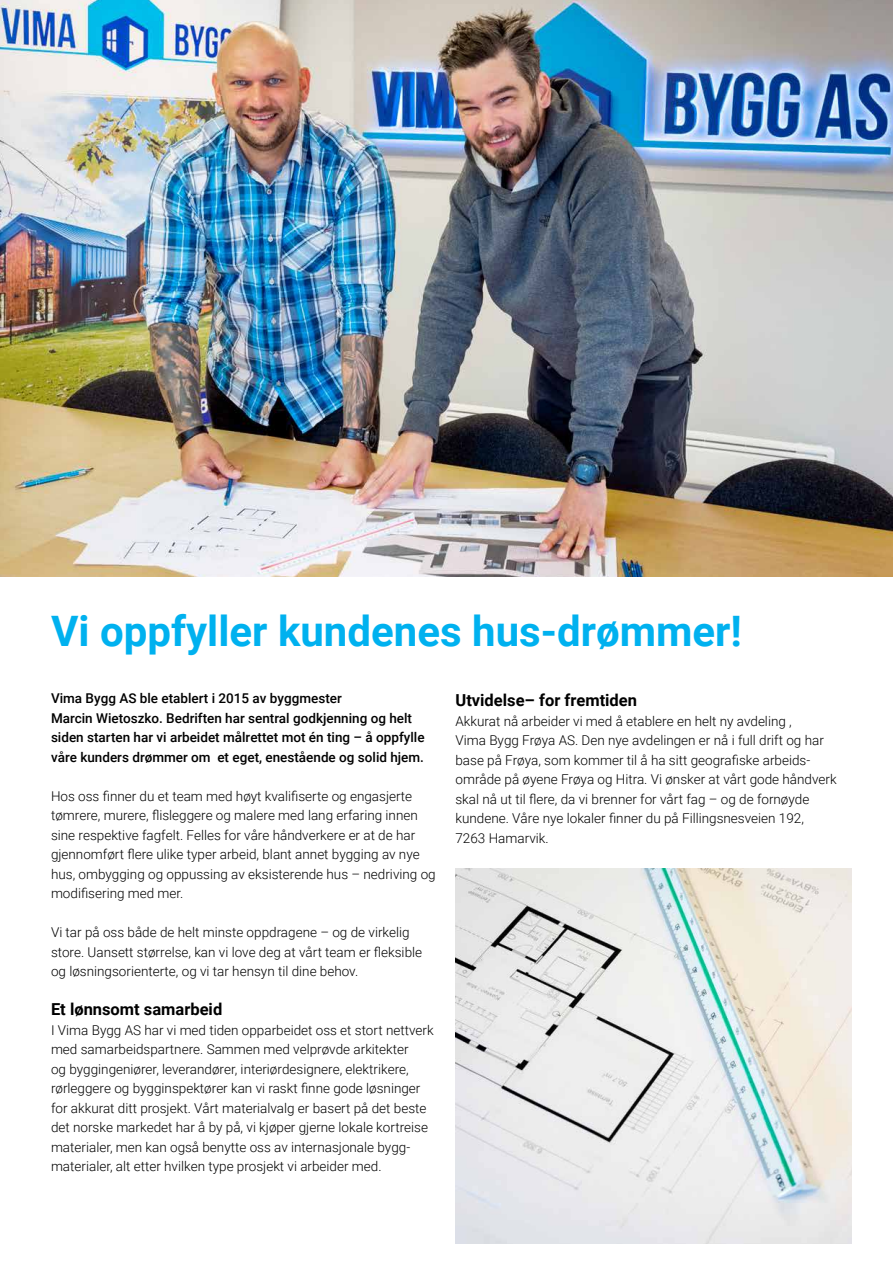
<style>
.page{position:relative;width:893px;height:1263px;background:#fff}
.page>*{position:absolute;margin:0;border:0;box-sizing:border-box;transform-origin:0 0}
.t1{font:700 42px "Roboto";color:#00b1ef}
.t2{font:700 16.5px "Roboto";color:#000}
.t3{font:300 13.5px/19.5px "Roboto";color:#000}
.t4{font:500 13.5px/19.5px "Roboto";color:#000}
</style>
<div class="page">
<img style="left:0;top:0;width:893px;height:576px">
<img style="left:455px;top:868px;width:397px;height:375px">
<h1 class="t1" style="left:51px;top:601px;width:692px">Vi oppfyller kundenes hus-drømmer!</h1>
<p class="t4" style="left:51px;top:688px;width:375px">Vima Bygg AS ble etablert i 2015 av byggmester<br>Marcin Wietoszko. Bedriften har sentral godkjenning og helt siden starten har vi arbeidet målrettet mot én ting – å oppfylle våre kunders drømmer om et eget, enestående og solid hjem.</p>
<p class="t3" style="left:51px;top:785px;width:386px">Hos oss finner du et team med høyt kvalifiserte og engasjerte tømrere, murere, flisleggere og malere med lang erfaring innen sine respektive fagfelt. Felles for våre håndverkere er at de har gjennomført flere ulike typer arbeid, blant annet bygging av nye hus, ombygging og oppussing av eksisterende hus – nedriving og modifisering med mer.</p>
<p class="t3" style="left:51px;top:922px;width:373px">Vi tar på oss både de helt minste oppdragene – og de virkelig store. Uansett størrelse, kan vi love deg at vårt team er fleksible og løsningsorienterte, og vi tar hensyn til dine behov.</p>
<p class="t2" style="left:51px;top:998px;width:173px">Et lønnsomt samarbeid</p>
<p class="t3" style="left:51px;top:1019px;width:384px">I Vima Bygg AS har vi med tiden opparbeidet oss et stort nettverk med samarbeidspartnere. Sammen med velprøvde arkitekter<br>og byggingeniører, leverandører, interiørdesignere, elektrikere, rørleggere og bygginspektører kan vi raskt finne gode løsninger for akkurat ditt prosjekt. Vårt materialvalg er basert på det beste det norske markedet har å by på, vi kjøper gjerne lokale kortreise materialer, men kan også benytte oss av internasjonale bygg&shy;materialer, alt etter hvilken type prosjekt vi arbeider med.</p>
<p class="t2" style="left:455px;top:689px;width:183px">Utvidelse– for fremtiden</p>
<p class="t3" style="left:455px;top:711px;width:383px">Akkurat nå arbeider vi med å etablere en helt ny avdeling ,<br>Vima Bygg Frøya AS. Den nye avdelingen er nå i full drift og har base på Frøya, som kommer til å ha sitt geografiske arbeids&shy;område på øyene Frøya og Hitra. Vi ønsker at vårt gode håndverk skal nå ut til flere, da vi brenner for vårt fag – og de fornøyde kundene. Våre nye lokaler finner du på Fillingsnesveien 192, 7263 Hamarvik.</p>
</div>
